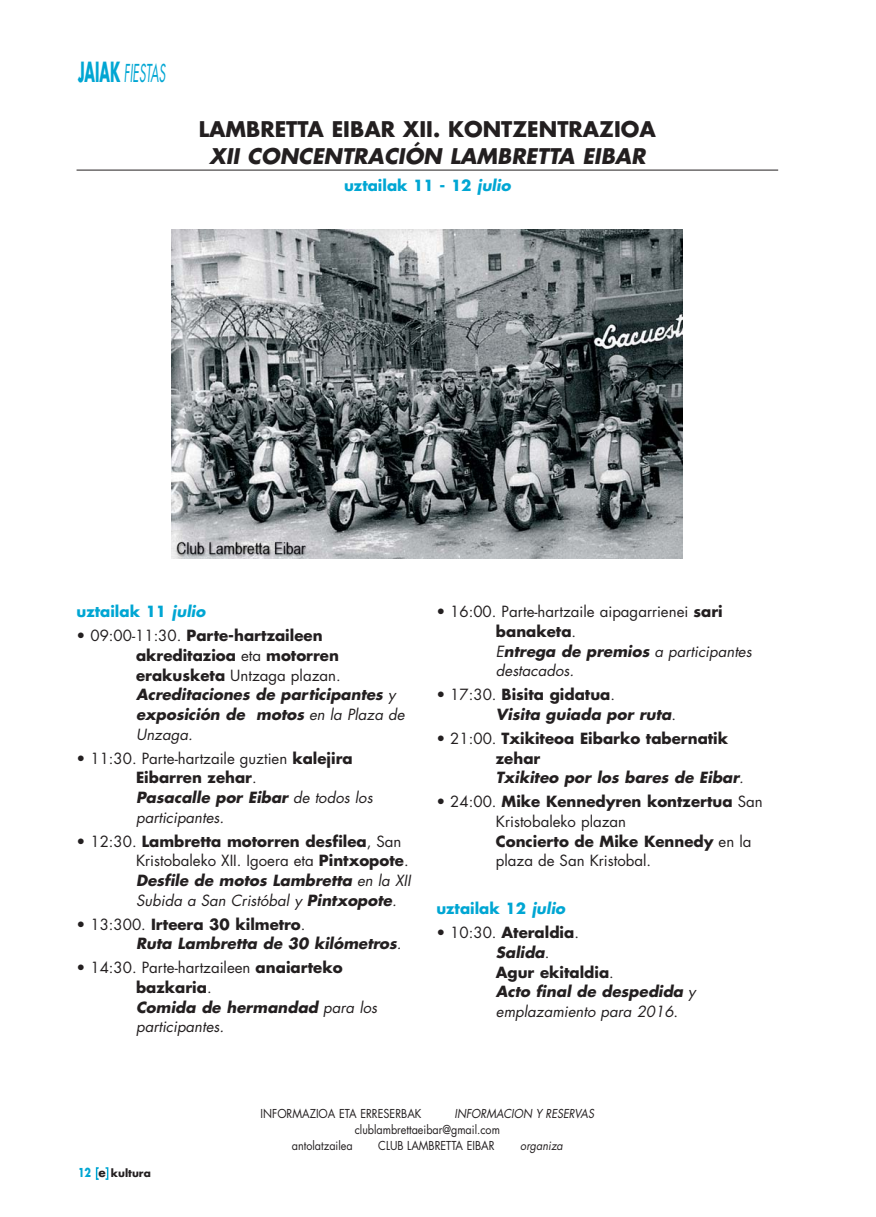
<style>
.page{position:relative;width:876px;height:1217px;background:#fff}
.page>*{position:absolute;margin:0;border:0;box-sizing:border-box;transform-origin:0 0}
.t1{font:24px "Futura";color:#00a6d3;scale:.5 1}
.t2{font:700 21px "Futura";color:#231f20}
.t3{font:italic 700 21px "Futura";color:#231f20}
.t4{font:15px/19.6px "Futura";color:#231f20}
.t5{font:700 15px/19.6px "Futura";color:#231f20}
.t6{font:italic 700 15px/19.6px "Futura";color:#231f20}
.t7{font:700 15px "Futura";color:#00a6d3}
.t8{font:12px "Futura";color:#231f20;scale:.9 1}
.t9{font:italic 12px "Futura";color:#231f20;scale:.9 1}
.t10{font:700 10.5px "Futura";color:#231f20}
.s1{font-weight:700;font-size:27px}
.s2{font-style:italic}
.s3{font-weight:400}
.s4{font-weight:400;font-style:italic}
.s5{font-weight:700}
.s6{font-weight:700;font-style:italic}
.s7{font-weight:400;font-style:normal}
.s8{font-style:normal}
.s9{font-size:12px;color:#00a6d3}
.s10{font-size:12px}
</style>
<div class="page">
<svg style="left:96px;top:1167px;width:3px;height:12px"></svg>
<svg style="left:105px;top:1167px;width:3px;height:12px"></svg>
<hr style="left:77px;top:170px;width:701px;height:1px;background:#231f20">
<img style="left:172px;top:230px;width:510px;height:328px">
<h1 class="t1" style="left:78px;top:62px;width:181px"><span class="s1">JAIAK</span> FIESTAS</h1>
<h2 class="t2" style="left:199px;top:119px;width:459px">LAMBRETTA EIBAR XII. KONTZENTRAZIOA</h2>
<h2 class="t3" style="left:209px;top:147px;width:438px">XII CONCENTRACIÓN LAMBRETTA EIBAR</h2>
<p class="t7" style="left:344px;top:178px;width:171px">uztailak 11 - 12 <span class="s2">julio</span></p>
<p class="t7" style="left:77px;top:604px;width:133px">uztailak 11 <span class="s2">julio</span></p>
<p class="t5" style="left:136px;top:626px;width:273px;text-indent:-60px"><span class="s3">• 09:00-11:30.</span> Parte-hartzaileen akreditazioa <span class="s3">eta</span> motorren erakusketa <span class="s3">Untzaga plazan.<br></span><span class="s2">Acreditaciones de participantes</span> <span class="s4">y </span><span class="s2">exposición de motos</span> <span class="s4">en la Plaza de<br>Unzaga.</span></p>
<p class="t4" style="left:136px;top:749px;width:241px;text-indent:-60px">• 11:30. Parte-hartzaile guztien <span class="s5">kalejira<br>Eibarren zehar</span>.<br><span class="s6">Pasacalle por Eibar</span> <span class="s2">de todos los participantes.</span></p>
<p class="t4" style="left:136px;top:832px;width:279px;text-indent:-60px">• 12:30. <span class="s5">Lambretta motorren desfilea</span>, San Kristobaleko XII. Igoera eta <span class="s5">Pintxopote</span>.<br><span class="s6">Desfile de motos Lambretta</span> <span class="s2">en la XII Subida a San Cristóbal y</span> <span class="s6">Pintxopote</span><span class="s2">.</span></p>
<p class="t6" style="left:136px;top:915px;width:270px;text-indent:-60px"><span class="s7">• 13:300.</span> <span class="s8">Irteera 30 kilmetro</span><span class="s7">.<br></span>Ruta Lambretta de 30 kilómetros<span class="s3">.</span></p>
<p class="t4" style="left:136px;top:959px;width:245px;text-indent:-60px">• 14:30. Parte-hartzaileen <span class="s5">anaiarteko bazkaria</span>.<br><span class="s6">Comida de hermandad</span> <span class="s2">para los participantes.</span></p>
<p class="t4" style="left:496px;top:603px;width:260px;text-indent:-60px">• 16:00. Parte-hartzaile aipagarrienei <span class="s5">sari banaketa</span>.<br><span class="s2">E</span><span class="s6">ntrega de premios</span> <span class="s2">a participantes destacados.</span></p>
<p class="t6" style="left:496px;top:686px;width:182px;text-indent:-60px"><span class="s7">• 17:30.</span> <span class="s8">Bisita gidatua</span><span class="s7">.<br></span>Visita guiada por ruta<span class="s7">.</span></p>
<p class="t5" style="left:496px;top:729px;width:252px;text-indent:-60px"><span class="s3">• 21:00.</span> Txikiteoa Eibarko tabernatik zehar<br><span class="s2">Txikiteo por los bares de Eibar</span><span class="s4">.</span></p>
<p class="t4" style="left:496px;top:793px;width:268px;text-indent:-60px">• 24:00. <span class="s5">Mike Kennedyren kontzertua</span> San<br>Kristobaleko plazan<br><span class="s5">Concierto de Mike Kennedy</span> en la plaza de San Kristobal.</p>
<p class="t7" style="left:436px;top:901px;width:133px">uztailak 12 <span class="s2">julio</span></p>
<p class="t6" style="left:496px;top:923px;width:201px;text-indent:-60px"><span class="s7">• 10:30.</span> <span class="s8">Ateraldia</span><span class="s7">.<br></span>Salida<span class="s7">.<br></span><span class="s8">Agur ekitaldia</span><span class="s7">.<br></span>Acto final de despedida <span class="s3">y emplazamiento para 2016</span><span class="s7">.</span></p>
<p class="t10" style="left:78px;top:1167px;width:74px"><span class="s9">12</span> <span class="s10">e</span> kultura</p>
<p class="t8" style="left:261px;top:1108px;width:180px">INFORMAZIOA ETA ERRESERBAK</p>
<p class="t9" style="left:454px;top:1108px;width:159px">INFORMACION Y RESERVAS</p>
<p class="t8" style="left:355px;top:1123px;width:163px">clublambrettaeibar@gmail.com</p>
<p class="t8" style="left:292px;top:1139px;width:69px">antolatzailea</p>
<p class="t8" style="left:378px;top:1139px;width:131px">CLUB LAMBRETTA EIBAR</p>
<p class="t9" style="left:520px;top:1139px;width:51px">organiza</p>
</div>
